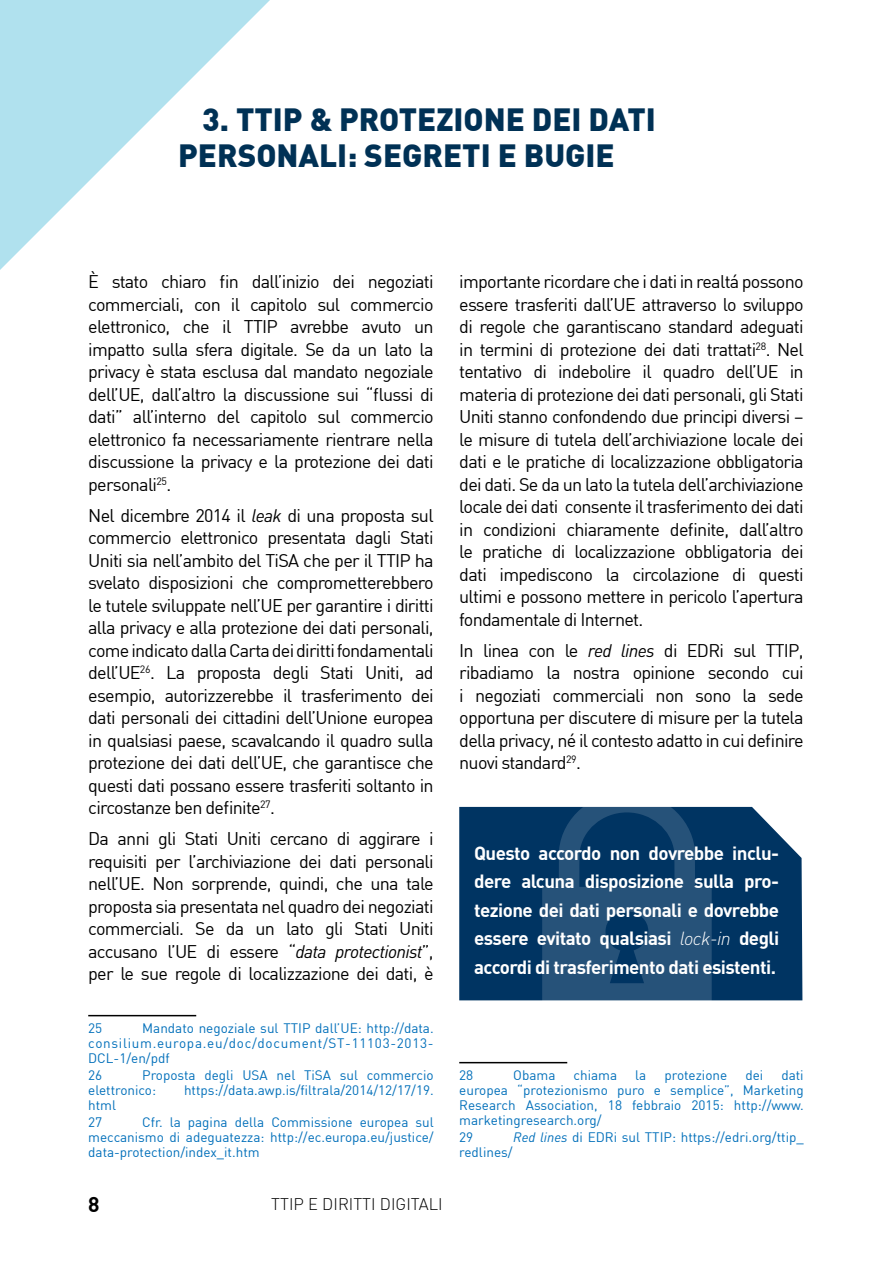
<style>
.page{position:relative;width:893px;height:1263px;background:#fff}
.page>*{position:absolute;margin:0;border:0;box-sizing:border-box;transform-origin:0 0}
.t1{font:900 31.5px/36px "DIN";color:#003155}
.t2{font:700 21px "DIN";color:#000}
.t3{font:700 18.75px/28.5px "DIN";letter-spacing:-.03em;color:#fff;text-align:justify}
.t4{font:18px/22.5px "DIN";letter-spacing:-.04em;color:#000;text-align:justify}
.t5{font:300 16.5px "DIN";color:#000}
.t6{font:13.5px/15px "DIN";color:#006fba;text-align:justify}
.s1{font-style:italic}
.s2{font-weight:300;font-style:italic}
</style>
<div class="page">
<svg style="left:0;top:0;width:270px;height:270px;fill:#b0e1ee"></svg>
<hr style="left:88px;top:1015px;width:108px;height:1px;background:#000">
<hr style="left:459px;top:1062px;width:108px;height:1px;background:#000">
<div style="left:459px;top:807px;width:343px;height:193px;background:#003462"></div>
<svg style="left:542px;top:806px;width:170px;height:195px;background:#1a4871"></svg>
<h1 class="t1" style="left:178px;top:100px;width:479px;text-indent:24px">3. TTIP &amp; PROTEZIONE DEI DATI<br>PERSONALI: SEGRETI E BUGIE</h1>
<p class="t4" style="left:88px;top:270px;width:347px">È stato chiaro fin dall’inizio dei negoziati commerciali, con il capitolo sul commercio elettronico, che il TTIP avrebbe avuto un impatto sulla sfera digitale. Se da un lato la privacy è stata esclusa dal mandato negoziale dell’UE, dall’altro la discussione sui “flussi di dati” all’interno del capitolo sul commercio elettronico fa necessariamente rientrare nella discussione la privacy e la protezione dei dati personali<sup>25</sup>.</p>
<p class="t4" style="left:88px;top:504px;width:347px">Nel dicembre 2014 il <span class="s1">leak</span> di una proposta sul commercio elettronico presentata dagli Stati Uniti sia nell’ambito del TiSA che per il TTIP ha svelato disposizioni che comprometterebbero le tutele sviluppate nell’UE per garantire i diritti alla privacy e alla protezione dei dati personali, come indicato dalla Carta dei diritti fondamentali dell’UE<sup>26</sup>. La proposta degli Stati Uniti, ad esempio, autorizzerebbe il trasferimento dei dati personali dei cittadini dell’Unione europea in qualsiasi paese, scavalcando il quadro sulla protezione dei dati dell’UE, che garantisce che questi dati possano essere trasferiti soltanto in circostanze ben definite<sup>27</sup>.</p>
<p class="t4" style="left:88px;top:827px;width:347px">Da anni gli Stati Uniti cercano di aggirare i requisiti per l’archiviazione dei dati personali nell’UE. Non sorprende, quindi, che una tale proposta sia presentata nel quadro dei negoziati commerciali. Se da un lato gli Stati Uniti accusano l’UE di essere “<span class="s1">data protectionist</span>”, per le sue regole di localizzazione dei dati, è</p>
<p class="t6" style="left:88px;top:1020px;width:16px">25</p>
<p class="t6" style="left:88px;top:1020px;width:347px;text-indent:54px">Mandato negoziale sul TTIP dall’UE: http://data. consilium.europa.eu/doc/document/ST-11103-2013- DCL-1/en/pdf</p>
<p class="t6" style="left:88px;top:1067px;width:16px">26</p>
<p class="t6" style="left:88px;top:1067px;width:347px;text-indent:54px">Proposta degli USA nel TiSA sul commercio elettronico:</p>
<p class="t6" style="left:184px;top:1082px;width:251px">https://data.awp.is/filtrala/2014/12/17/19.</p>
<p class="t6" style="left:88px;top:1096px;width:29px;line-height:17px">html<br>27</p>
<p class="t6" style="left:88px;top:1114px;width:347px;text-indent:54px">Cfr. la pagina della Commissione europea sul meccanismo di adeguatezza: http://ec.europa.eu/justice/ data-protection/index_it.htm</p>
<p class="t2" style="left:88px;top:1190px;width:13px">8</p>
<p class="t5" style="left:271px;top:1194px;width:173px">TTIP E DIRITTI DIGITALI</p>
<p class="t4" style="left:459px;top:270px;width:346px">importante ricordare che i dati in realtá possono essere trasferiti dall’UE attraverso lo sviluppo di regole che garantiscano standard adeguati in termini di protezione dei dati trattati<sup>28</sup>. Nel tentativo di indebolire il quadro dell’UE in materia di protezione dei dati personali, gli Stati Uniti stanno confondendo due principi diversi – le misure di tutela dell’archiviazione locale dei dati e le pratiche di localizzazione obbligatoria dei dati. Se da un lato la tutela dell’archiviazione locale dei dati consente il trasferimento dei dati in condizioni chiaramente definite, dall’altro le pratiche di localizzazione obbligatoria dei dati impediscono la circolazione di questi ultimi e possono mettere in pericolo l’apertura fondamentale di Internet.</p>
<p class="t4" style="left:459px;top:639px;width:346px">In linea con le <span class="s1">red lines</span> di EDRi sul TTIP, ribadiamo la nostra opinione secondo cui i negoziati commerciali non sono la sede opportuna per discutere di misure per la tutela della privacy, né il contesto adatto in cui definire nuovi standard<sup>29</sup>.</p>
<p class="t3" style="left:474px;top:838px;width:307px">Questo accordo non dovrebbe inclu&shy;dere alcuna disposizione sulla pro&shy;tezione dei dati personali e dovrebbe essere evitato qualsiasi <span class="s2">lock-in</span> degli accordi di trasferimento dati esistenti.</p>
<p class="t6" style="left:459px;top:1067px;width:16px">28</p>
<p class="t6" style="left:513px;top:1067px;width:44px">Obama</p>
<p class="t6" style="left:573px;top:1067px;width:45px">chiama</p>
<p class="t6" style="left:635px;top:1067px;width:13px">la</p>
<p class="t6" style="left:664px;top:1067px;width:64px">protezione</p>
<p class="t6" style="left:745px;top:1067px;width:19px">dei</p>
<p class="t6" style="left:459px;top:1067px;width:346px;text-indent:322px">dati europea “protezionismo puro e semplice”, Marketing Research Association, 18 febbraio 2015: http://www. marketingresearch.org/</p>
<p class="t6" style="left:459px;top:1129px;width:16px">29</p>
<p class="t6" style="left:513px;top:1129px;width:292px"><span class="s1">Red lines</span> di EDRi sul TTIP: https://edri.org/ttip_</p>
<p class="t6" style="left:459px;top:1144px;width:55px">redlines/</p>
</div>
